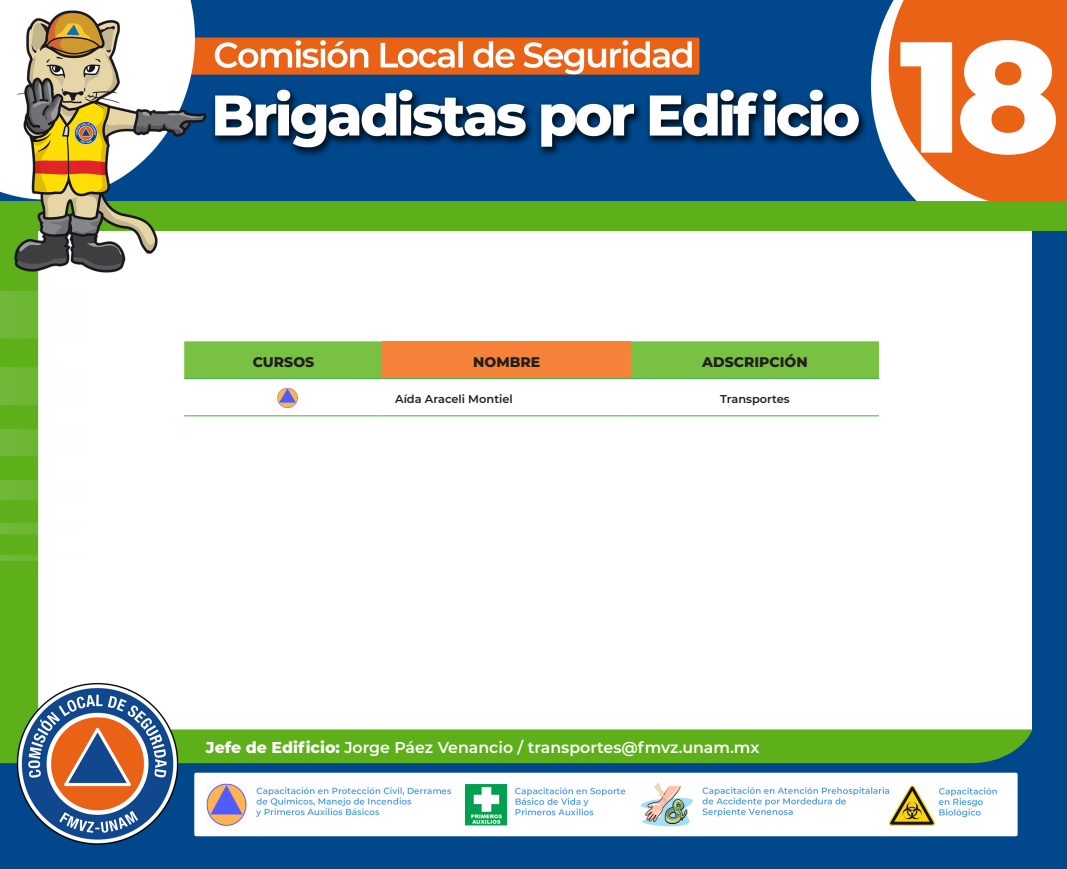
<style>
.page{position:relative;width:1067px;height:869px;background:#fff}
.page>*{position:absolute;margin:0;border:0;box-sizing:border-box;transform-origin:0 0}
.t1{font:800 157.5px "Montserrat";color:#fff}
.t2{font:600 15.75px "Montserrat";color:#fff}
.t3{font:800 14px "Montserrat";color:#231f20}
.t4{font:600 11.38px "Montserrat";color:#231f20}
.s1{font-weight:800}
</style>
<div class="page">
<img style="left:0;top:0;width:1067px;height:868px">
<div style="left:184px;top:341px;width:695px;height:37px;background:#79c142"></div>
<div style="left:383px;top:341px;width:248px;height:37px;background:#f48238"></div>
<hr style="left:184px;top:378px;width:199px;height:1px;background:#40ae49">
<hr style="left:383px;top:378px;width:248px;height:1px;background:#40ae49">
<hr style="left:631px;top:378px;width:248px;height:1px;background:#40ae49">
<hr style="left:631px;top:415px;width:248px;height:1px;background:#40ae49">
<hr style="left:184px;top:415px;width:199px;height:1px;background:#40ae49">
<hr style="left:383px;top:415px;width:248px;height:1px;background:#40ae49">
<img style="left:275px;top:387px;width:24px;height:21px">
<p class="t3" style="left:253px;top:351px;width:63px">CURSOS</p>
<p class="t3" style="left:473px;top:351px;width:69px">NOMBRE</p>
<p class="t3" style="left:702px;top:351px;width:107px">ADSCRIPCIÓN</p>
<p class="t4" style="left:395px;top:390px;width:119px">Aída Araceli Montiel</p>
<p class="t4" style="left:720px;top:390px;width:71px">Transportes</p>
<h1 class="t1" style="left:899px;top:-19px;width:163px">18</h1>
<p class="t2" style="left:206px;top:736px;width:555px"><span class="s1">Jefe de Edificio:</span> Jorge Páez Venancio / transportes@fmvz.unam.mx</p>
</div>
